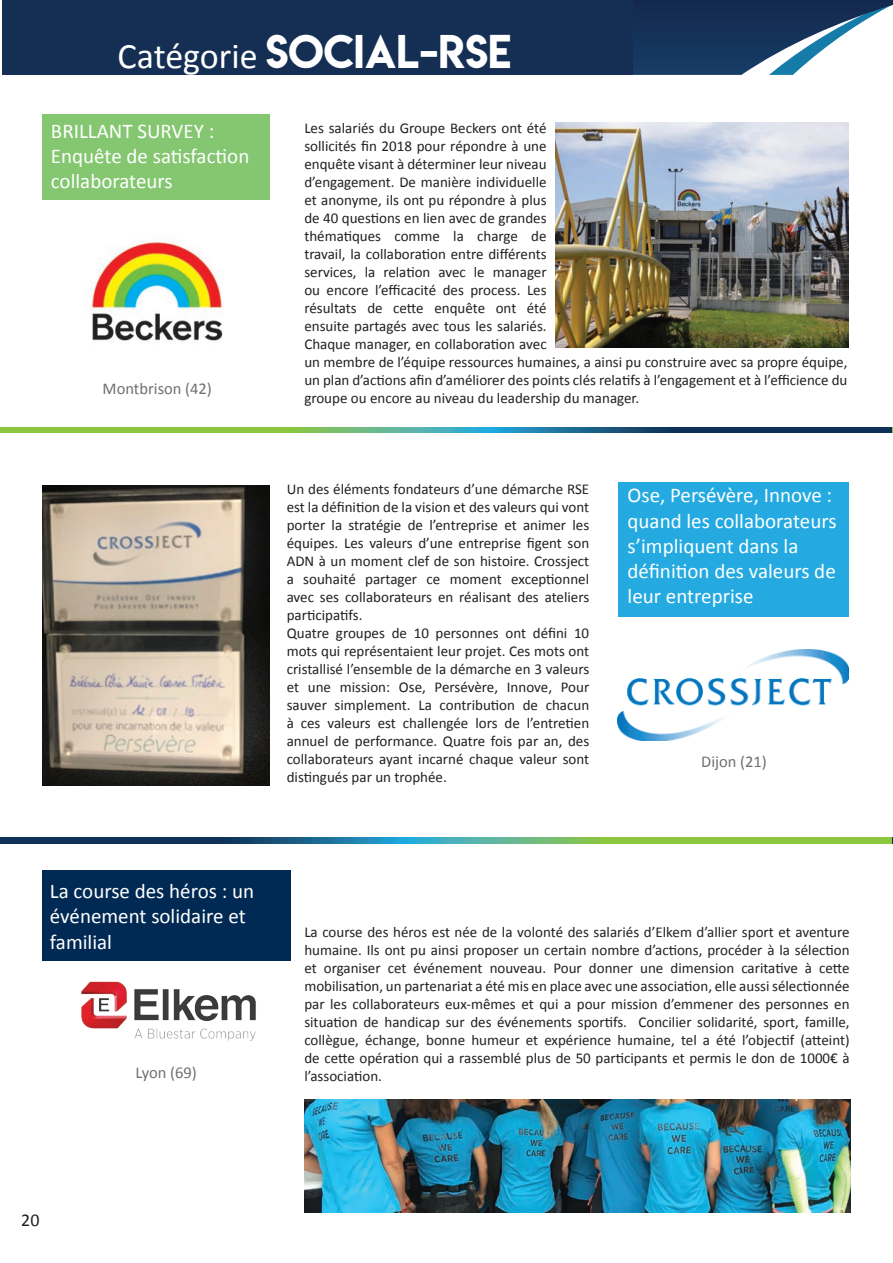
<style>
.page{position:relative;width:893px;height:1263px;background:#fff}
.page>*{position:absolute;margin:0;border:0;box-sizing:border-box;transform-origin:0 0}
.t1{font:42px "Lemon Milk";color:#fff}
.t2{font:21px/25.2px "Calibri";color:#fff}
.t3{font:18px "Calibri";color:#231f20}
.t4{font:16.5px "Calibri";color:#6f7073}
.t5{font:15px/18px "Calibri";color:#231f20}
.s1{font-family:"Calibri";font-size:36px}
</style>
<div class="page">
<svg style="left:632px;top:0;width:261px;height:75px"></svg>
<div style="left:2px;top:0;width:630px;height:75px;background:#142e54"></div>
<div style="left:42px;top:871px;width:249px;height:90px;background:#002a54"></div>
<div style="left:618px;top:482px;width:231px;height:135px;background:#24aae1"></div>
<div style="left:42px;top:114px;width:228px;height:86px;background:#84c770"></div>
<svg style="left:0;top:428px;width:892px;height:5px;background:#4c8b69"></svg>
<svg style="left:0;top:838px;width:892px;height:5px;background:#4b8a69"></svg>
<img style="left:91px;top:241px;width:132px;height:100px">
<img style="left:555px;top:122px;width:294px;height:225px">
<img style="left:618px;top:650px;width:231px;height:90px">
<img style="left:42px;top:485px;width:228px;height:301px">
<img style="left:304px;top:1099px;width:546px;height:114px">
<img style="left:81px;top:981px;width:175px;height:60px">
<h1 class="t1" style="left:118px;top:21px;width:395px"><span class="s1">Catégorie</span> SOCIAL-RSE</h1>
<h2 class="t2" style="left:51px;top:118px;width:200px">BRILLANT SURVEY :<br>Enquête de satisfaction collaborateurs</h2>
<p class="t4" style="left:103px;top:378px;width:111px">Montbrison (42)</p>
<p class="t5" style="left:304px;top:119px;width:545px">Les salariés du Groupe Beckers ont été<br>sollicités fin 2018 pour répondre à une<br>enquête visant à déterminer leur niveau<br>d’engagement. De manière individuelle<br>et anonyme, ils ont pu répondre à plus<br>de 40 questions en lien avec de grandes<br>thématiques comme la charge de<br>travail, la collaboration entre différents<br>services, la relation avec le manager<br>ou encore l’efficacité des process. Les<br>résultats de cette enquête ont été<br>ensuite partagés avec tous les salariés.<br>Chaque manager, en collaboration avec<br>un membre de l’équipe ressources humaines, a ainsi pu construire avec sa propre équipe, un plan d’actions afin d’améliorer des points clés relatifs à l’engagement et à l’efficience du groupe ou encore au niveau du leadership du manager.</p>
<p class="t5" style="left:287px;top:480px;width:304px">Un des éléments fondateurs d’une démarche RSE est la définition de la vision et des valeurs qui vont porter la stratégie de l’entreprise et animer les équipes. Les valeurs d’une entreprise figent son ADN à un moment clef de son histoire. Crossject a souhaité partager ce moment exceptionnel avec ses collaborateurs en réalisant des ateliers participatifs.<br>Quatre groupes de 10 personnes ont défini 10 mots qui représentaient leur projet. Ces mots ont cristallisé l’ensemble de la démarche en 3 valeurs et une mission: Ose, Persévère, Innove, Pour sauver simplement. La contribution de chacun à ces valeurs est challengée lors de l’entretien annuel de performance. Quatre fois par an, des collaborateurs ayant incarné chaque valeur sont distingués par un trophée.</p>
<h2 class="t2" style="left:628px;top:483px;width:210px">Ose, Persévère, Innove : quand les collaborateurs s’impliquent dans la définition des valeurs de leur entreprise</h2>
<p class="t4" style="left:701px;top:751px;width:67px">Dijon (21)</p>
<h2 class="t2" style="left:50px;top:879px;width:206px">La course des héros : un événement solidaire et familial</h2>
<p class="t4" style="left:135px;top:1062px;width:63px">Lyon (69)</p>
<p class="t5" style="left:304px;top:922px;width:547px;text-align:justify">La course des héros est née de la volonté des salariés d’Elkem d’allier sport et aventure humaine. Ils ont pu ainsi proposer un certain nombre d’actions, procéder à la sélection et organiser cet événement nouveau. Pour donner une dimension caritative à cette mobilisation, un partenariat a été mis en place avec une association, elle aussi sélectionnée par les collaborateurs eux-mêmes et qui a pour mission d’emmener des personnes en situation de handicap sur des événements sportifs. Concilier solidarité, sport, famille, collègue, échange, bonne humeur et expérience humaine, tel a été l’objectif (atteint) de cette opération qui a rassemblé plus de 50 participants et permis le don de 1000€ à l’association.</p>
<p class="t3" style="left:21px;top:1209px;width:20px">20</p>
</div>
